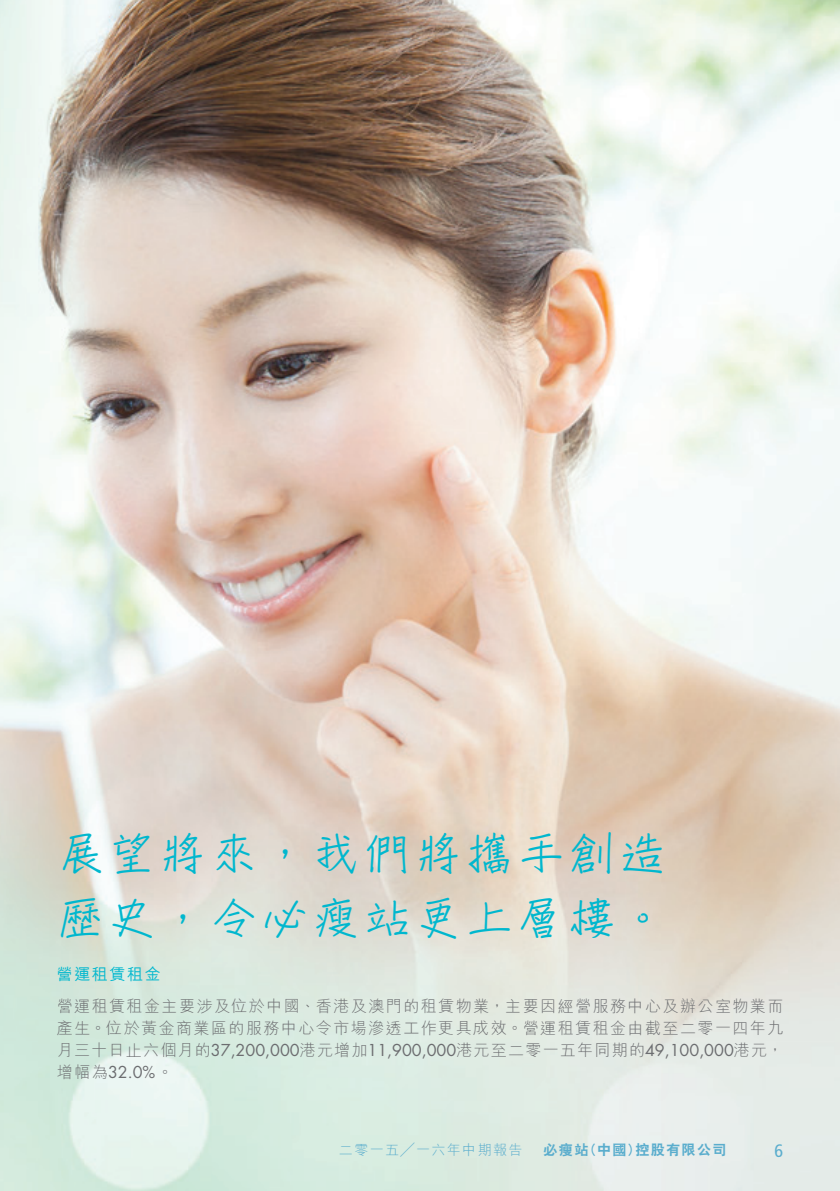
<style>
.page{position:relative;width:840px;height:1191px;background:#fff}
.page>*{position:absolute;margin:0;border:0;box-sizing:border-box;transform-origin:0 0}
.t1{font:44.4px/64.8px "DF Script Chu HK W4";letter-spacing:.15em;color:#00b7ce}
.t2{font:condensed 18px "Frutiger LT Std";color:#5aadcd}
._01_Body_Text{font:300 16px/22px "M Hei HK";letter-spacing:.09em;color:#6c6d70;text-align:justify}
._04___H2{font:500 16px "M Hei HK";letter-spacing:.1em;color:#00b7ce}
.t3{font:800 14px "C Hei 2 HK";letter-spacing:.1em;color:#5aadcd}
.t4{font:300 14px "M Hei HK";letter-spacing:.1em;color:#5aadcd}
.s1{font-family:"Futura Std";font-weight:400}
</style>
<div class="page">
<img style="left:0;top:0;width:839px;height:1191px">
<h1 class="t1" style="left:59px;top:820px;width:608px">展望將來，我們將攜手創造歷史，令必瘦站更上層樓。</h1>
<p class="_04___H2" style="left:57px;top:962px;width:105px">營運租賃租金</p>
<p class="_01_Body_Text" style="left:57px;top:994px;width:727px">營運租賃租金主要涉及位於中國、香港及澳門的租賃物業，主要因經營服務中心及辦公室物業而產生。位於黃金商業區的服務中心令市場滲透工作更具成效。營運租賃租金由截至二零一四年九月三十日止六個月的<span class="s1">37,200,000</span>港元增加<span class="s1">11,900,000</span>港元至二零一五年同期的<span class="s1">49,100,000</span>港元，增幅為<span class="s1">32.0%</span>。</p>
<p class="t4" style="left:339px;top:1139px;width:185px">二零一五╱一六年中期報告</p>
<p class="t3" style="left:543px;top:1140px;width:46px">必瘦站</p>
<p class="t3" style="left:635px;top:1140px;width:92px">控股有限公司</p>
<p class="t3" style="left:583px;top:1140px;width:59px">（中國）</p>
<p class="t2" style="left:774px;top:1140px;width:10px">6</p>
</div>
